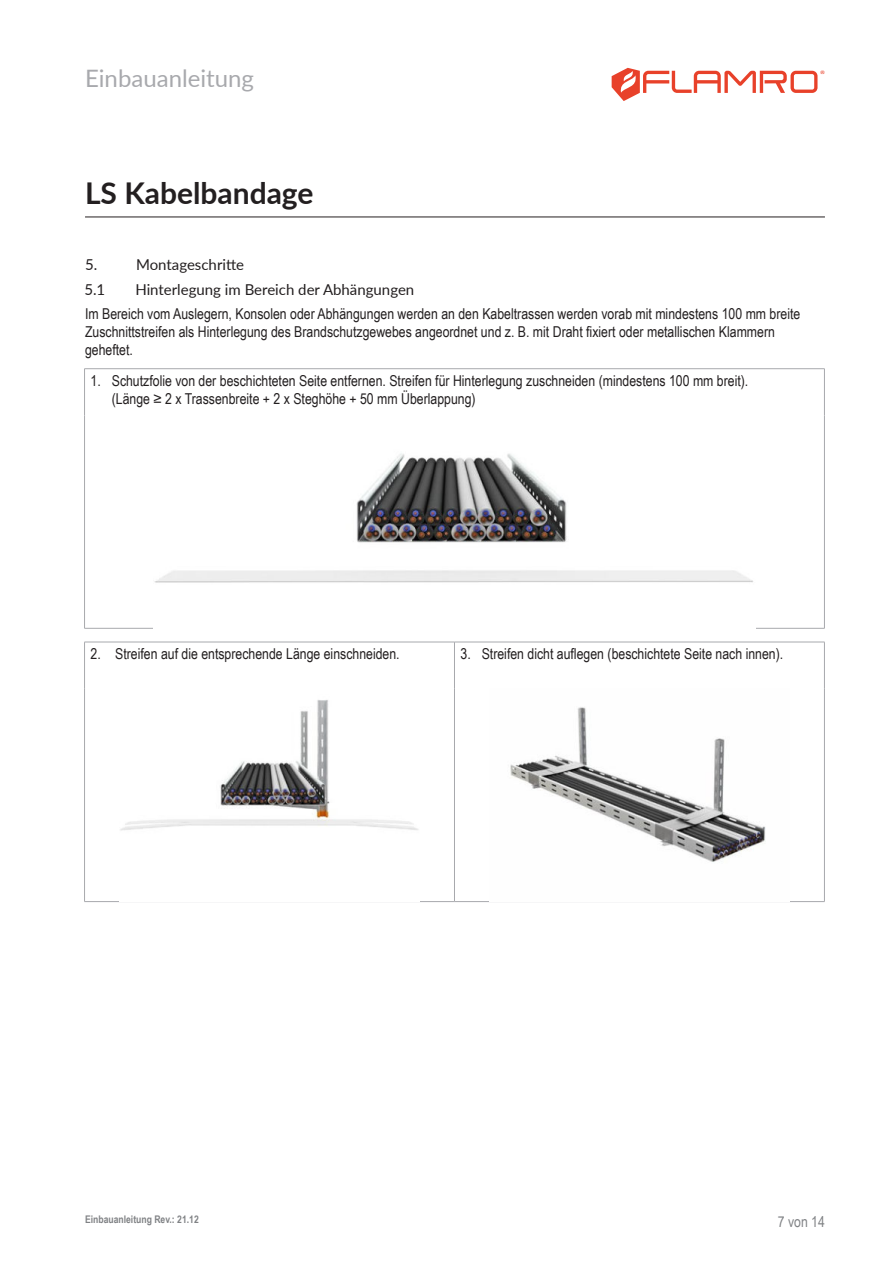
<style>
.page{position:relative;width:893px;height:1263px;background:#fff}
.page>*{position:absolute;margin:0;border:0;box-sizing:border-box;transform-origin:0 0}
.t1{font:700 30px "Lato";color:#231f20}
.t2{font:24px "Lato";color:#a8a9ad}
.t3{font:15px/18px "Arial Narrow";color:#231f20}
.t4{font:15px "Lato";color:#231f20}
.t5{font:15px "Arial Narrow";color:#808285}
.t6{font:700 10.5px "Arial Narrow";color:#808285}
</style>
<div class="page">
<hr style="left:85px;top:217px;width:740px;height:1px;background:#231f20">
<hr style="left:824px;top:369px;width:1px;height:46px;background:#a8a9ad">
<hr style="left:84px;top:368px;width:741px;height:1px;background:#a8a9ad">
<hr style="left:84px;top:369px;width:1px;height:46px;background:#a8a9ad">
<hr style="left:84px;top:415px;width:1px;height:213px;background:#a8a9ad">
<hr style="left:824px;top:415px;width:1px;height:213px;background:#a8a9ad">
<hr style="left:84px;top:628px;width:741px;height:1px;background:#a8a9ad">
<img style="left:154px;top:453px;width:599px;height:130px">
<hr style="left:84px;top:689px;width:1px;height:212px;background:#a8a9ad">
<hr style="left:454px;top:689px;width:1px;height:212px;background:#a8a9ad">
<hr style="left:824px;top:689px;width:1px;height:212px;background:#a8a9ad">
<hr style="left:84px;top:642px;width:370px;height:1px;background:#a8a9ad">
<hr style="left:84px;top:642px;width:1px;height:47px;background:#a8a9ad">
<hr style="left:454px;top:642px;width:1px;height:47px;background:#a8a9ad">
<hr style="left:454px;top:642px;width:371px;height:1px;background:#a8a9ad">
<hr style="left:824px;top:642px;width:1px;height:47px;background:#a8a9ad">
<hr style="left:454px;top:901px;width:371px;height:1px;background:#a8a9ad">
<hr style="left:84px;top:901px;width:370px;height:1px;background:#a8a9ad">
<img style="left:120px;top:700px;width:299px;height:131px">
<img style="left:510px;top:707px;width:256px;height:155px">
<svg style="left:612px;top:68px;width:212px;height:33px"></svg>
<h2 class="t2" style="left:85px;top:70px;width:170px">Einbauanleitung</h2>
<h1 class="t1" style="left:85px;top:182px;width:230px">LS Kabelbandage</h1>
<p class="t4" style="left:85px;top:256px;width:14px">5.</p>
<p class="t4" style="left:136px;top:253px;width:110px">Montageschritte</p>
<p class="t4" style="left:84px;top:281px;width:22px">5.1</p>
<p class="t4" style="left:135px;top:279px;width:280px">Hinterlegung im Bereich der Abhängungen</p>
<p class="t3" style="left:85px;top:304px;width:717px">Im Bereich vom Auslegern, Konsolen oder Abhängungen werden an den Kabeltrassen werden vorab mit mindestens 100 mm breite<br>Zuschnittstreifen als Hinterlegung des Brandschutzgewebes angeordnet und z. B. mit Draht fixiert oder metallischen Klammern geheftet.</p>
<p class="t3" style="left:112px;top:373px;width:638px;text-indent:-21px">1. Schutzfolie von der beschichteten Seite entfernen. Streifen für Hinterlegung zuschneiden (mindestens 100 mm breit). (Länge ≥ 2 x Trassenbreite + 2 x Steghöhe + 50 mm Überlappung)</p>
<p class="t3" style="left:91px;top:646px;width:311px">2. Streifen auf die entsprechende Länge einschneiden.</p>
<p class="t3" style="left:460px;top:646px;width:324px">3. Streifen dicht auflegen (beschichtete Seite nach innen).</p>
<p class="t6" style="left:85px;top:1216px;width:115px">Einbauanleitung Rev.: 21.12</p>
<p class="t5" style="left:778px;top:1216px;width:49px">7 von 14</p>
</div>
